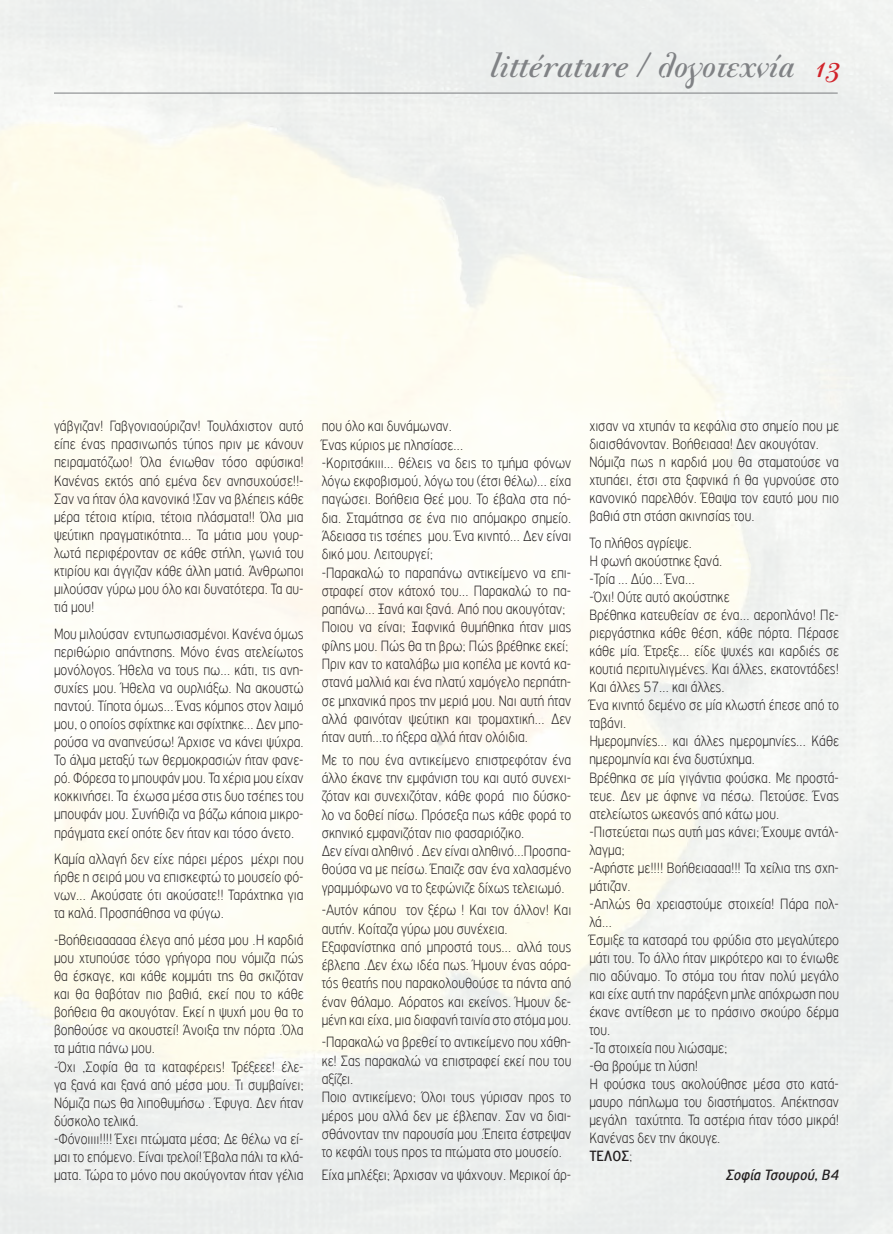
<style>
.page{position:relative;width:893px;height:1234px;background:#fff}
.page>*{position:absolute;margin:0;border:0;box-sizing:border-box;transform-origin:0 0}
.t1{font:700 38.4px "PF Bodoni Script One Alt";color:#808285}
.t2{font:100 condensed 15.75px/18px "PF Highway Gothic";color:#231f20}
.t3{font:italic 15.75px "PF Highway Gothic Condensed";color:#231f20}
.t4{font:15.75px "PF Highway Gothic Condensed";color:#231f20}
.s1{font-size:29.4px;color:#d1232a}
.s2{font-family:"PF Highway Gothic";font-weight:100;font-stretch:condensed}
</style>
<div class="page">
<hr style="left:54px;top:92px;width:784px;height:2px;background:#808285">
<h1 class="t1" style="left:490px;top:45px;width:351px">littérature / λογοτεχνία <span class="s1">13</span></h1>
<p class="t2" style="left:54px;top:417px;width:251px;text-align:justify">γάβγιζαν! Γαβγονιαούριζαν! Τουλάχιστον αυτό είπε ένας πρασινωπός τύπος πριν με κάνουν πειραματόζωο! Όλα ένιωθαν τόσο αφύσικα!<br>Κανένας εκτός από εμένα δεν ανησυχούσε!!- Σαν να ήταν όλα κανονικά !Σαν να βλέπεις κάθε μέρα τέτοια κτίρια, τέτοια πλάσματα!! Όλα μια ψεύτικη πραγματικότητα… Τα μάτια μου γουρ&shy;λωτά περιφέρονταν σε κάθε στήλη, γωνιά του κτιρίου και άγγιζαν κάθε άλλη ματιά. Άνθρωποι μιλούσαν γύρω μου όλο και δυνατότερα. Τα αυ&shy;τιά μου!</p>
<p class="t2" style="left:54px;top:624px;width:251px;text-align:justify">Μου μιλούσαν εντυπωσιασμένοι. Κανένα όμως περιθώριο απάντησης. Μόνο ένας ατελείωτος μονόλογος. Ήθελα να τους πω… κάτι, τις ανη&shy;συχίες μου. Ήθελα να ουρλιάξω. Να ακουστώ παντού. Τίποτα όμως… Ένας κόμπος στον λαιμό μου, ο οποίος σφίχτηκε και σφίχτηκε… Δεν μπο&shy;ρούσα να αναπνεύσω! Άρχισε να κάνει ψύχρα.<br>Το άλμα μεταξύ των θερμοκρασιών ήταν φανε&shy;ρό. Φόρεσα το μπουφάν μου. Τα χέρια μου είχαν κοκκινήσει. Τα έχωσα μέσα στις δυο τσέπες του μπουφάν μου. Συνήθιζα να βάζω κάποια μικρο&shy;πράγματα εκεί οπότε δεν ήταν και τόσο άνετο.</p>
<p class="t2" style="left:54px;top:850px;width:251px;text-align:justify">Καμία αλλαγή δεν είχε πάρει μέρος μέχρι που ήρθε η σειρά μου να επισκεφτώ το μουσείο φό&shy;νων… Ακούσατε ότι ακούσατε!! Ταράχτηκα για τα καλά. Προσπάθησα να φύγω.</p>
<p class="t2" style="left:54px;top:930px;width:251px">-Βοήθειαααααα έλεγα από μέσα μου .Η καρδιά μου χτυπούσε τόσο γρήγορα που νόμιζα πώς θα έσκαγε, και κάθε κομμάτι της θα σκιζόταν και θα θαβόταν πιο βαθιά, εκεί που το κάθε βοήθεια θα ακουγόταν. Εκεί η ψυχή μου θα το βοηθούσε να ακουστεί! Άνοιξα την πόρτα .Όλα τα μάτια πάνω μου.<br>-Όχι ,Σοφία θα τα καταφέρεις! Τρέξεεε! έλε&shy;γα ξανά και ξανά από μέσα μου. Τι συμβαίνει; Νόμιζα πως θα λιποθυμήσω . Έφυγα. Δεν ήταν δύσκολο τελικά.<br>-Φόνοιιιι!!!! Έχει πτώματα μέσα; Δε θέλω να εί&shy;μαι το επόμενο. Είναι τρελοί! Έβαλα πάλι τα κλά&shy;ματα. Τώρα το μόνο που ακούγονταν ήταν γέλια</p>
<p class="t2" style="left:322px;top:417px;width:251px">που όλο και δυνάμωναν.<br>Ένας κύριος με πλησίασε…<br>-Κοριτσάκιιι… θέλεις να δεις το τμήμα φόνων λόγω εκφοβισμού, λόγω του (έτσι θέλω)… είχα παγώσει. Βοήθεια Θεέ μου. Το έβαλα στα πό&shy;δια. Σταμάτησα σε ένα πιο απόμακρο σημείο.<br>Άδειασα τις τσέπες μου. Ένα κινητό… Δεν είναι δικό μου. Λειτουργεί;<br>-Παρακαλώ το παραπάνω αντικείμενο να επι&shy;στραφεί στον κάτοχό του… Παρακαλώ το πα&shy;ραπάνω… Ξανά και ξανά. Από που ακουγόταν; Ποιου να είναι; Ξαφνικά θυμήθηκα ήταν μιας φίλης μου. Πώς θα τη βρω; Πώς βρέθηκε εκεί; Πριν καν το καταλάβω μια κοπέλα με κοντά κα&shy;στανά μαλλιά και ένα πλατύ χαμόγελο περπάτη&shy;σε μηχανικά προς την μεριά μου. Ναι αυτή ήταν αλλά φαινόταν ψεύτικη και τρομαχτική… Δεν ήταν αυτή…το ήξερα αλλά ήταν ολόιδια.</p>
<p class="t2" style="left:322px;top:750px;width:251px">Με το που ένα αντικείμενο επιστρεφόταν ένα άλλο έκανε την εμφάνιση του και αυτό συνεχι&shy;ζόταν και συνεχιζόταν, κάθε φορά πιο δύσκο&shy;λο να δοθεί πίσω. Πρόσεξα πως κάθε φορά το σκηνικό εμφανιζόταν πιο φασαριόζικο.<br>Δεν είναι αληθινό . Δεν είναι αληθινό…Προσπα&shy;θούσα να με πείσω. Έπαιζε σαν ένα χαλασμένο γραμμόφωνο να το ξεφώνιζε δίχως τελειωμό.</p>
<p class="t2" style="left:322px;top:900px;width:251px">-Αυτόν κάπου τον ξέρω ! Και τον άλλον! Και αυτήν. Κοίταζα γύρω μου συνέχεια.<br>Εξαφανίστηκα από μπροστά τους… αλλά τους έβλεπα .Δεν έχω ιδέα πως. Ήμουν ένας αόρα&shy;τός θεατής που παρακολουθούσε τα πάντα από έναν θάλαμο. Αόρατος και εκείνος. Ήμουν δε&shy;μένη και είχα, μια διαφανή ταινία στο στόμα μου.</p>
<p class="t2" style="left:322px;top:1033px;width:251px">-Παρακαλώ να βρεθεί το αντικείμενο που χάθη&shy;κε! Σας παρακαλώ να επιστραφεί εκεί που του αξίζει.<br>Ποιο αντικείμενο; Όλοι τους γύρισαν προς το μέρος μου αλλά δεν με έβλεπαν. Σαν να διαι&shy;σθάνονταν την παρουσία μου .Έπειτα έστρεψαν το κεφάλι τους προς τα πτώματα στο μουσείο.</p>
<p class="t2" style="left:322px;top:1165px;width:251px">Είχα μπλέξει; Άρχισαν να ψάχνουν. Μερικοί άρ-</p>
<p class="t2" style="left:589px;top:417px;width:251px">χισαν να χτυπάν τα κεφάλια στο σημείο που με διαισθάνονταν. Βοήθειααα! Δεν ακουγόταν.<br>Νόμιζα πως η καρδιά μου θα σταματούσε να χτυπάει, έτσι στα ξαφνικά ή θα γυρνούσε στο κανονικό παρελθόν. Έθαψα τον εαυτό μου πιο βαθιά στη στάση ακινησίας του.</p>
<p class="t2" style="left:589px;top:534px;width:251px">Το πλήθος αγρίεψε.<br>Η φωνή ακούστηκε ξανά.<br>-Τρία … Δύο… Ένα…<br>-Όχι! Ούτε αυτό ακούστηκε<br>Βρέθηκα κατευθείαν σε ένα… αεροπλάνο! Πε&shy;ριεργάστηκα κάθε θέση, κάθε πόρτα. Πέρασε κάθε μία. Έτρεξε… είδε ψυχές και καρδιές σε κουτιά περιτυλιγμένες. Και άλλες, εκατοντάδες!<br>Και άλλες 57… και άλλες.<br>Ένα κινητό δεμένο σε μία κλωστή έπεσε από το ταβάνι.<br>Ημερομηνίες… και άλλες ημερομηνίες… Κάθε ημερομηνία και ένα δυστύχημα.<br>Βρέθηκα σε μία γιγάντια φούσκα. Με προστά&shy;τευε. Δεν με άφηνε να πέσω. Πετούσε. Ένας ατελείωτος ωκεανός από κάτω μου. -Πιστεύεται πως αυτή μας κάνει; Έχουμε αντάλ&shy;λαγμα;<br>-Αφήστε με!!!! Βοήθειαααα!!! Τα χείλια της σχη&shy;μάτιζαν.<br>-Απλώς θα χρειαστούμε στοιχεία! Πάρα πολ&shy;λά…<br>Έσμιξε τα κατσαρά του φρύδια στο μεγαλύτερο μάτι του. Το άλλο ήταν μικρότερο και το ένιωθε πιο αδύναμο. Το στόμα του ήταν πολύ μεγάλο και είχε αυτή την παράξενη μπλε απόχρωση που έκανε αντίθεση με το πράσινο σκούρο δέρμα του.<br>-Τα στοιχεία που λιώσαμε;<br>-Θα βρούμε τη λύση!<br>Η φούσκα τους ακολούθησε μέσα στο κατά&shy;μαυρο πάπλωμα του διαστήματος. Απέκτησαν μεγάλη ταχύτητα. Τα αστέρια ήταν τόσο μικρά!<br>Κανένας δεν την άκουγε.</p>
<p class="t4" style="left:589px;top:1147px;width:45px">ΤΕΛΟΣ<span class="s2">;</span></p>
<p class="t3" style="left:726px;top:1165px;width:114px">Σοφία Τσουρού, Β4</p>
</div>
